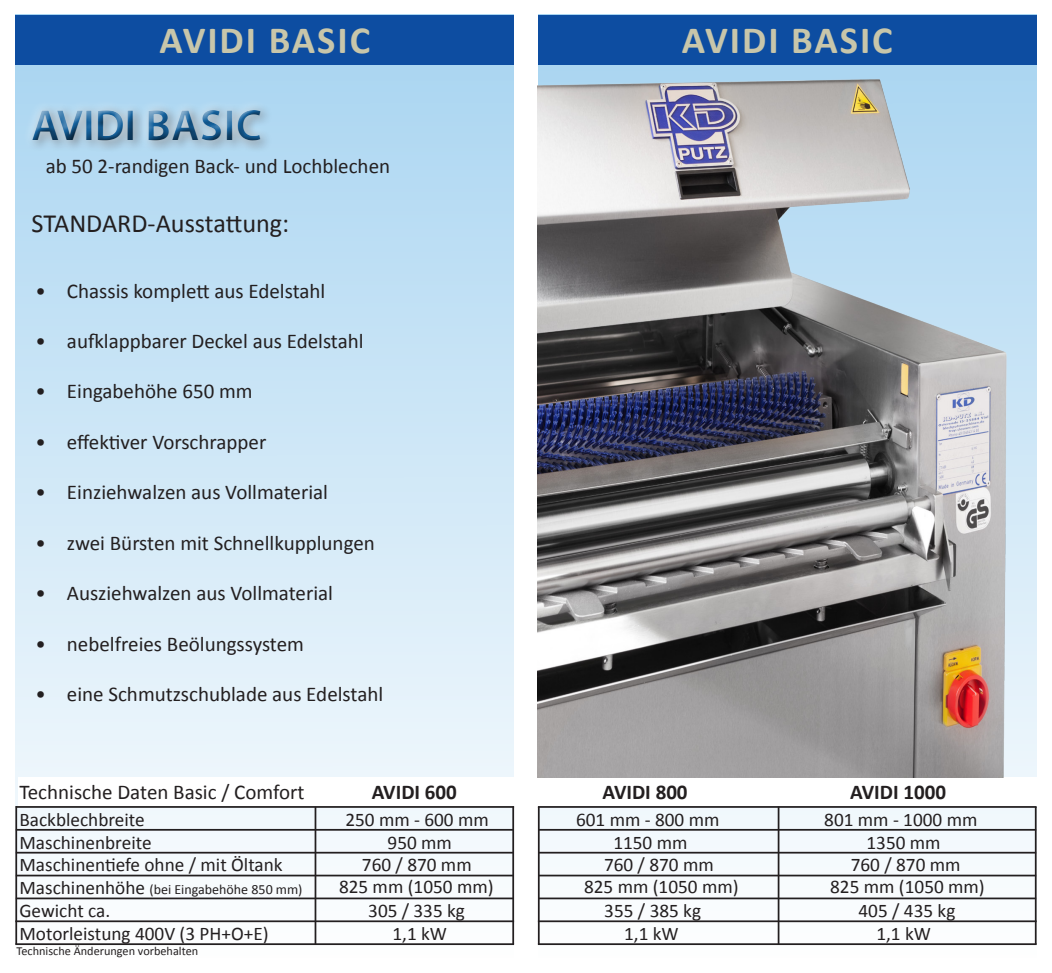
<style>
.page{position:relative;width:1052px;height:973px;background:#fff}
.page>*{position:absolute;margin:0;border:0;box-sizing:border-box;transform-origin:0 0}
.t1{font:600 43.75px "Myriad Pro";letter-spacing:.01em;color:#15629e}
.t2{font:700 38.5px "Calibri";letter-spacing:.05em;color:#c8c6aa}
.t3{font:26.25px "Calibri";color:#231f20}
.t4{font:21px "Calibri";color:#231f20}
.t5{font:700 21px "Calibri";color:#231f20}
.t6{font:19.25px "Calibri";color:#231f20}
.t7{font:14px "Calibri";color:#231f20}
.t8{font:12.25px "Calibri";color:#231f20}
.s1{font-size:19.25px}
</style>
<div class="page">
<svg style="left:538px;top:64px;width:498px;height:882px;fill:#f6fafd"></svg>
<div style="left:15px;top:15px;width:499px;height:942px;background:linear-gradient(to bottom,#a9d6f3,#f9f9f9)"></div>
<div style="left:15px;top:15px;width:499px;height:49px;background:#0d4da1"></div>
<div style="left:538px;top:15px;width:498px;height:49px;background:#0d4da1"></div>
<div style="left:22px;top:97px;width:248px;height:51px;background:#aed7f2"></div>
<div style="left:23px;top:102px;width:250px;height:51px;background:#231f20;opacity:.75"></div>
<div style="left:19px;top:777px;width:1018px;height:28px;background:#fff"></div>
<hr style="left:15px;top:943px;width:499px;height:1px;background:#231f20">
<hr style="left:15px;top:920px;width:499px;height:1px;background:#231f20">
<hr style="left:15px;top:805px;width:2px;height:139px;background:#231f20">
<hr style="left:16px;top:897px;width:497px;height:2px;background:#231f20">
<hr style="left:16px;top:874px;width:497px;height:2px;background:#231f20">
<hr style="left:16px;top:851px;width:497px;height:2px;background:#231f20">
<hr style="left:16px;top:828px;width:497px;height:2px;background:#231f20">
<hr style="left:16px;top:805px;width:498px;height:2px;background:#231f20">
<hr style="left:315px;top:806px;width:1px;height:138px;background:#231f20">
<hr style="left:512px;top:806px;width:2px;height:137px;background:#231f20">
<hr style="left:1035px;top:806px;width:1px;height:138px;background:#231f20">
<hr style="left:777px;top:806px;width:2px;height:137px;background:#231f20">
<hr style="left:538px;top:806px;width:1px;height:138px;background:#231f20">
<hr style="left:538px;top:943px;width:498px;height:1px;background:#231f20">
<hr style="left:538px;top:920px;width:498px;height:1px;background:#231f20">
<hr style="left:538px;top:897px;width:498px;height:2px;background:#231f20">
<hr style="left:538px;top:874px;width:498px;height:2px;background:#231f20">
<hr style="left:538px;top:851px;width:498px;height:2px;background:#231f20">
<hr style="left:538px;top:828px;width:498px;height:2px;background:#231f20">
<hr style="left:538px;top:805px;width:498px;height:2px;background:#231f20">
<img style="left:538px;top:64px;width:497px;height:713px">
<p class="t2" style="left:159px;top:16px;width:212px">AVIDI BASIC</p>
<p class="t2" style="left:682px;top:16px;width:212px">AVIDI BASIC</p>
<h1 class="t1" style="left:32px;top:97px;width:232px">AVIDI BASIC</h1>
<p class="t4" style="left:46px;top:153px;width:346px">ab 50 2-randigen Back- und Lochblechen</p>
<p class="t3" style="left:32px;top:207px;width:259px">STANDARD-Ausstattung:</p>
<p class="t4" style="left:35px;top:277px;width:291px">• Chassis komplett aus Edelstahl</p>
<p class="t4" style="left:35px;top:328px;width:330px">• aufklappbarer Deckel aus Edelstahl</p>
<p class="t4" style="left:35px;top:378px;width:219px">• Eingabehöhe 650 mm</p>
<p class="t4" style="left:35px;top:428px;width:232px">• effektiver Vorschrapper</p>
<p class="t4" style="left:35px;top:479px;width:294px">• Einziehwalzen aus Vollmaterial</p>
<p class="t4" style="left:35px;top:529px;width:341px">• zwei Bürsten mit Schnellkupplungen</p>
<p class="t4" style="left:35px;top:580px;width:299px">• Ausziehwalzen aus Vollmaterial</p>
<p class="t4" style="left:35px;top:630px;width:270px">• nebelfreies Beölungssystem</p>
<p class="t4" style="left:35px;top:680px;width:349px">• eine Schmutzschublade aus Edelstahl</p>
<p class="t4" style="left:19px;top:778px;width:287px">Technische Daten Basic / Comfort</p>
<p class="t6" style="left:19px;top:806px;width:127px">Backblechbreite</p>
<p class="t6" style="left:19px;top:829px;width:134px">Maschinenbreite</p>
<p class="t7" style="left:19px;top:880px;width:284px"><span class="s1">Maschinenhöhe</span> (bei Eingabehöhe 850 mm)</p>
<p class="t6" style="left:19px;top:898px;width:92px">Gewicht ca.</p>
<p class="t6" style="left:19px;top:921px;width:251px">Motorleistung 400V (3 PH+O+E)</p>
<p class="t6" style="left:19px;top:852px;width:265px">Maschinentiefe ohne / mit Öltank</p>
<p class="t8" style="left:17px;top:943px;width:183px">Technische Änderungen vorbehalten</p>
<p class="t5" style="left:372px;top:778px;width:87px">AVIDI 600</p>
<p class="t5" style="left:602px;top:778px;width:87px">AVIDI 800</p>
<p class="t5" style="left:850px;top:778px;width:97px">AVIDI 1000</p>
<p class="t6" style="left:345px;top:806px;width:145px">250 mm - 600 mm</p>
<p class="t6" style="left:387px;top:829px;width:66px">950 mm</p>
<p class="t6" style="left:362px;top:852px;width:111px">760 / 870 mm</p>
<p class="t6" style="left:339px;top:874px;width:156px">825 mm (1050 mm)</p>
<p class="t6" style="left:368px;top:898px;width:98px">305 / 335 kg</p>
<p class="t6" style="left:392px;top:921px;width:56px">1,1 kW</p>
<p class="t6" style="left:576px;top:806px;width:145px">601 mm - 800 mm</p>
<p class="t6" style="left:613px;top:829px;width:76px">1150 mm</p>
<p class="t6" style="left:824px;top:806px;width:155px">801 mm - 1000 mm</p>
<p class="t6" style="left:866px;top:829px;width:76px">1350 mm</p>
<p class="t6" style="left:604px;top:852px;width:111px">760 / 870 mm</p>
<p class="t6" style="left:850px;top:852px;width:111px">760 / 870 mm</p>
<p class="t6" style="left:830px;top:874px;width:156px">825 mm (1050 mm)</p>
<p class="t6" style="left:584px;top:874px;width:156px">825 mm (1050 mm)</p>
<p class="t6" style="left:604px;top:898px;width:98px">355 / 385 kg</p>
<p class="t6" style="left:624px;top:921px;width:56px">1,1 kW</p>
<p class="t6" style="left:858px;top:898px;width:98px">405 / 435 kg</p>
<p class="t6" style="left:876px;top:921px;width:56px">1,1 kW</p>
</div>
